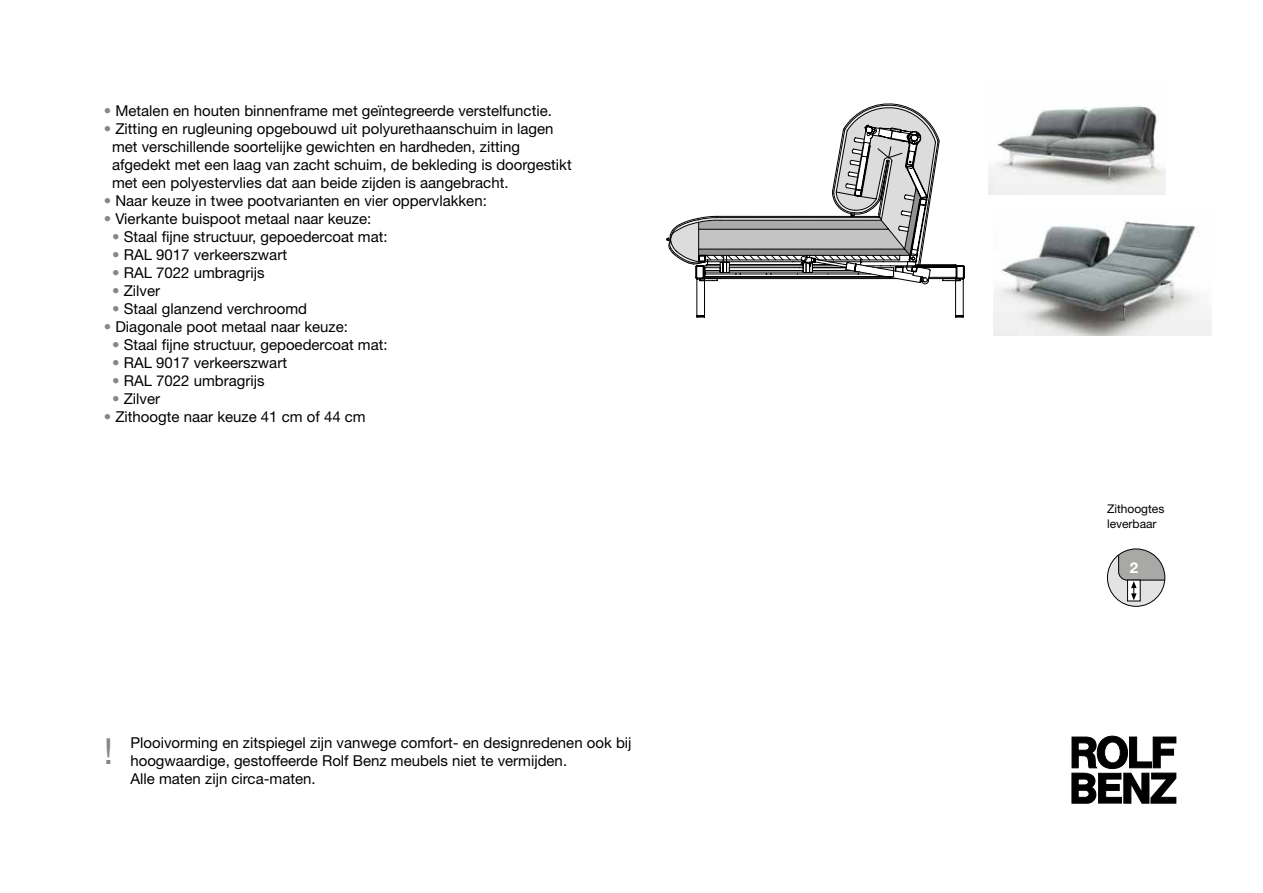
<style>
.page{position:relative;width:1263px;height:893px;background:#fff}
.page>*{position:absolute;margin:0;border:0;box-sizing:border-box;transform-origin:0 0}
.t1{font:36px "Helvetica Neue LT";color:#878787}
.t2{font:15px/18px "Helvetica Neue LT";color:#000}
.t3{font:700 15px "Helvetica Neue LT";color:#fff}
.t4{font:12px/14.4px "Helvetica Neue LT";color:#000}
.s1{color:#878787}
</style>
<div class="page">
<svg style="left:1072px;top:736px;width:104px;height:67px"></svg>
<img style="left:988px;top:106px;width:177px;height:88px">
<img style="left:994px;top:220px;width:218px;height:115px">
<svg style="left:666px;top:103px;width:298px;height:214px"></svg>
<svg style="left:1107px;top:549px;width:58px;height:57px"></svg>
<svg style="left:1118px;top:549px;width:47px;height:53px;background:#b5b5b4"></svg>
<p class="t2" style="left:104px;top:101px;width:450px"><span class="s1">•</span> Metalen en houten binnenframe met geïntegreerde verstelfunctie.</p>
<p class="t2" style="left:112px;top:119px;width:461px;text-indent:-8px"><span class="s1">•</span> Zitting en rugleuning opgebouwd uit polyurethaanschuim in lagen met verschillende soortelijke gewichten en hardheden, zitting afgedekt met een laag van zacht schuim, de bekleding is doorgestikt met een polyestervlies dat aan beide zijden is aangebracht.</p>
<p class="t2" style="left:104px;top:191px;width:385px"><span class="s1">•</span> Naar keuze in twee pootvarianten en vier oppervlakken:</p>
<p class="t2" style="left:104px;top:209px;width:269px"><span class="s1">•</span> Vierkante buispoot metaal naar keuze:</p>
<p class="t2" style="left:112px;top:227px;width:277px"><span class="s1">•</span> Staal fijne structuur, gepoedercoat mat:</p>
<p class="t2" style="left:112px;top:245px;width:176px"><span class="s1">•</span> RAL 9017 verkeerszwart</p>
<p class="t2" style="left:112px;top:263px;width:154px"><span class="s1">•</span> RAL 7022 umbragrijs</p>
<p class="t2" style="left:112px;top:281px;width:50px"><span class="s1">•</span> Zilver</p>
<p class="t2" style="left:112px;top:299px;width:197px"><span class="s1">•</span> Staal glanzend verchroomd</p>
<p class="t2" style="left:104px;top:317px;width:246px"><span class="s1">•</span> Diagonale poot metaal naar keuze:</p>
<p class="t2" style="left:112px;top:335px;width:277px"><span class="s1">•</span> Staal fijne structuur, gepoedercoat mat:</p>
<p class="t2" style="left:112px;top:353px;width:176px"><span class="s1">•</span> RAL 9017 verkeerszwart</p>
<p class="t2" style="left:112px;top:371px;width:154px"><span class="s1">•</span> RAL 7022 umbragrijs</p>
<p class="t2" style="left:112px;top:389px;width:50px"><span class="s1">•</span> Zilver</p>
<p class="t2" style="left:104px;top:407px;width:264px"><span class="s1">•</span> Zithoogte naar keuze 41 cm of 44 cm</p>
<h1 class="t1" style="left:104px;top:730px;width:11px">!</h1>
<p class="t2" style="left:130px;top:733px;width:503px">Plooivorming en zitspiegel zijn vanwege comfort- en designredenen ook bij hoogwaardige, gestoffeerde Rolf Benz meubels niet te vermijden.<br>Alle maten zijn circa-maten.</p>
<p class="t4" style="left:1107px;top:502px;width:59px">Zithoogtes leverbaar</p>
<p class="t3" style="left:1130px;top:558px;width:10px">2</p>
</div>
